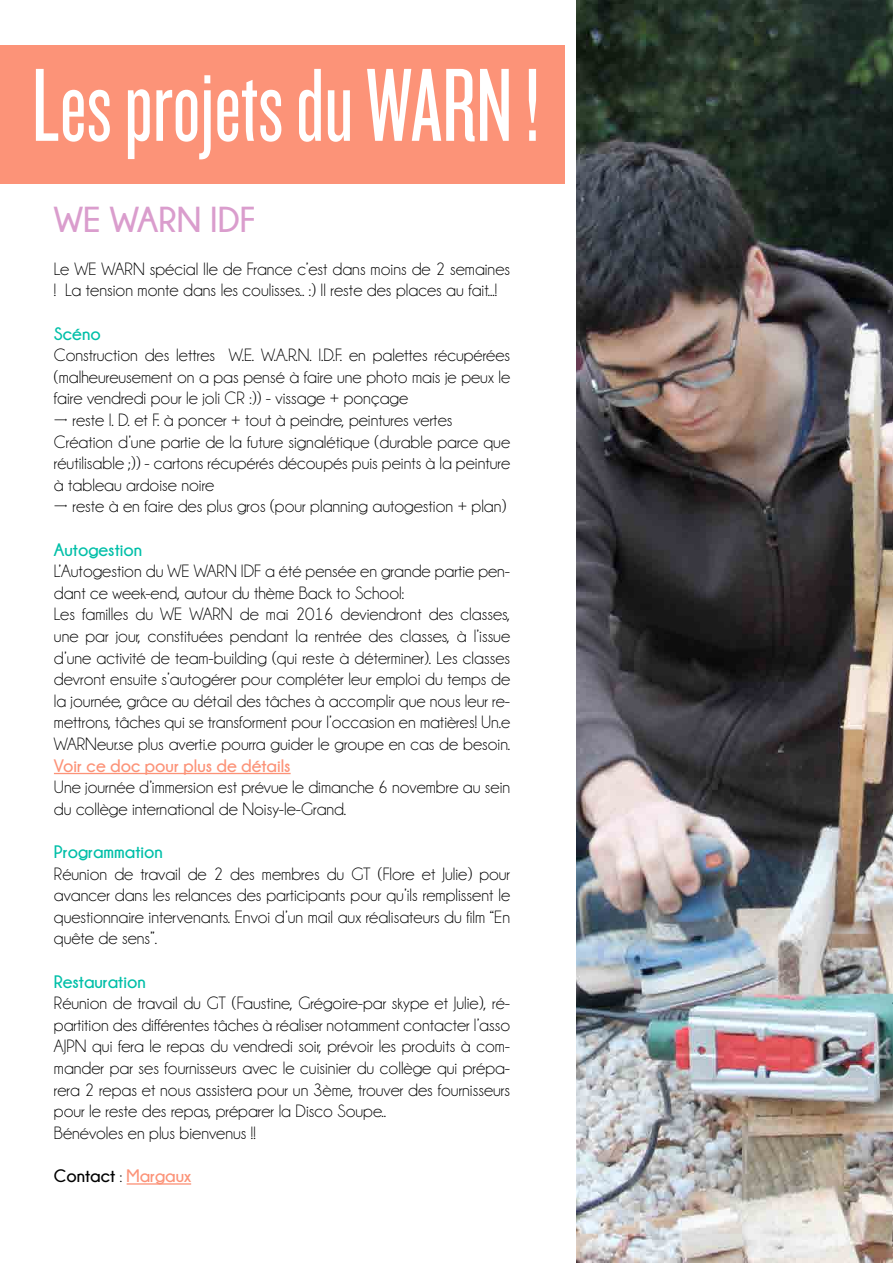
<style>
.page{position:relative;width:893px;height:1263px;background:#fff}
.page>*{position:absolute;margin:0;border:0;box-sizing:border-box;transform-origin:0 0}
.t1{font:108px "Knockout HTF27 Junior Bantamwt";color:#fff}
.t2{font:700 36px "Champagne&Limousines";color:#da9dcd}
.t3{font:18px/21.6px "Champagne&Limousines";color:#000101}
.t4{font:700 18px "Champagne&Limousines";color:#00bfa8}
.t5{font:700 18px "Champagne&Limousines";color:#fc9378}
.t6{font:700 18px "Champagne&Limousines";color:#000101}
.s1{font-weight:400}
.s2{color:#fc9378}
</style>
<div class="page">
<div style="left:0;top:45px;width:564px;height:139px;background:#fc9378"></div>
<img style="left:576px;top:0;width:317px;height:1263px">
<hr style="left:54px;top:773px;width:237px;height:1px;background:#fc9378">
<hr style="left:127px;top:1183px;width:64px;height:1px;background:#fc9378">
<h1 class="t1" style="left:32px;top:52px;width:510px">Les projets du WARN !</h1>
<h2 class="t2" style="left:54px;top:199px;width:202px">WE WARN IDF</h2>
<p class="t3" style="left:54px;top:258px;width:458px">Le WE WARN spécial Ile de France c’est dans moins de 2 semaines ! La tension monte dans les coulisses.. :) Il reste des places au fait...!</p>
<p class="t4" style="left:54px;top:323px;width:48px">Scéno</p>
<p class="t3" style="left:54px;top:344px;width:458px;text-align:justify">Construction des lettres W.E. W.A.R.N. I.D.F. en palettes récupérées (malheureusement on a pas pensé à faire une photo mais je peux le faire vendredi pour le joli CR :)) - vissage + ponçage</p>
<p class="t3" style="left:54px;top:409px;width:458px">→ reste I. D. et F. à poncer + tout à peindre, peintures vertes Création d’une partie de la future signalétique (durable parce que réutilisable ;)) - cartons récupérés découpés puis peints à la peinture à tableau ardoise noire</p>
<p class="t3" style="left:54px;top:496px;width:454px">→ reste à en faire des plus gros (pour planning autogestion + plan)</p>
<p class="t4" style="left:54px;top:539px;width:90px">Autogestion</p>
<p class="t3" style="left:54px;top:560px;width:458px">L’Autogestion du WE WARN IDF a été pensée en grande partie pen&shy;dant ce week-end, autour du thème Back to School:<br>Les familles du WE WARN de mai 2016 deviendront des classes, une par jour, constituées pendant la rentrée des classes, à l’issue d’une activité de team-building (qui reste à déterminer). Les classes devront ensuite s’autogérer pour compléter leur emploi du temps de la journée, grâce au détail des tâches à accomplir que nous leur re&shy;mettrons, tâches qui se transforment pour l’occasion en matières! Un.e WARNeur.se plus averti.e pourra guider le groupe en cas de besoin.</p>
<p class="t5" style="left:54px;top:755px;width:238px">Voir ce doc pour plus de détails</p>
<p class="t3" style="left:54px;top:776px;width:458px">Une journée d’immersion est prévue le dimanche 6 novembre au sein du collège international de Noisy-le-Grand.</p>
<p class="t4" style="left:54px;top:842px;width:111px">Programmation</p>
<p class="t3" style="left:54px;top:863px;width:458px;text-align:justify">Réunion de travail de 2 des membres du GT (Flore et Julie) pour avancer dans les relances des participants pour qu’ils remplissent le questionnaire intervenants. Envoi d’un mail aux réalisateurs du film “En quête de sens”.</p>
<p class="t4" style="left:54px;top:971px;width:93px">Restauration</p>
<p class="t3" style="left:54px;top:992px;width:458px">Réunion de travail du GT (Faustine, Grégoire-par skype et Julie), ré&shy;partition des différentes tâches à réaliser notamment contacter l’asso AJPN qui fera le repas du vendredi soir, prévoir les produits à com&shy;mander par ses fournisseurs avec le cuisinier du collège qui prépa&shy;rera 2 repas et nous assistera pour un 3ème, trouver des fournisseurs pour le reste des repas, préparer la Disco Soupe..<br>Bénévoles en plus bienvenus !!</p>
<p class="t6" style="left:54px;top:1166px;width:139px">Contact <span class="s1">:</span> <span class="s2">Margaux</span></p>
</div>
